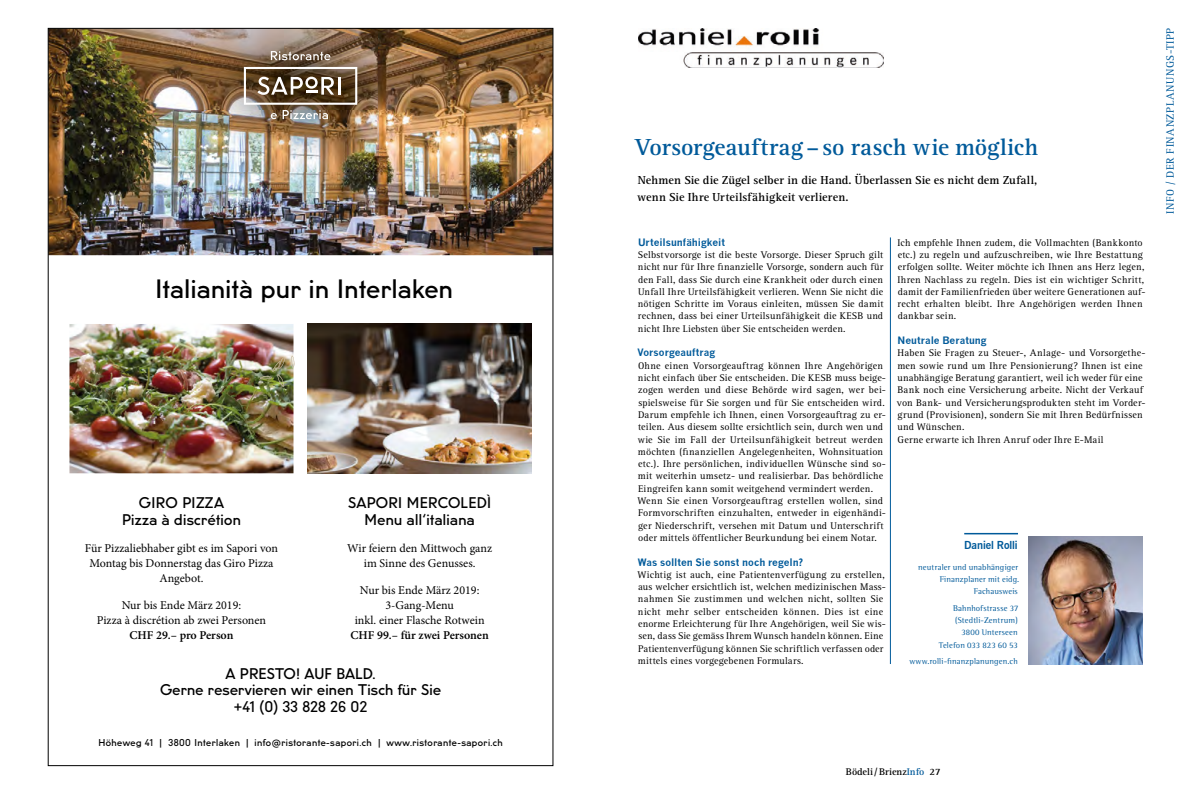
<style>
.page{position:relative;width:1191px;height:794px;background:#fff}
.page>*{position:absolute;margin:0;border:0;box-sizing:border-box;transform-origin:0 0}
.t1{font:700 24px "Rotis Serif";letter-spacing:.005em;color:#005a9a}
.t2{font:500 24px "U8";letter-spacing:.025em;color:#000}
.t3{font:500 14px/16.8px "U8";letter-spacing:.025em;color:#000;text-align:center}
.t4{font:12px/15px "Minion Pro";color:#000;text-align:center}
.t5{font:700 12px/16.4px "Rotis Serif";letter-spacing:.01em;color:#000}
.t6{font:600 12px "Minion Pro";color:#000}
.t7{font:11px "Rotis Serif";letter-spacing:.05em;color:#005a9a}
.t8{font:700 11px "News Gothic BT";letter-spacing:-.01em;color:#005a9a}
.t9{font:10px/12.3px "Rotis Serif";letter-spacing:.025em;color:#000}
.t10{font:700 10px "News Gothic";color:#005a9a}
.t11{font:700 10px "Rotis Serif";color:#000}
.t12{font:500 9px "U8";letter-spacing:.05em;color:#000}
.t13{font:8.5px/12.3px "AT Rotis Semi Serif";letter-spacing:.015em;color:#005a9a;text-align:right}
.s1{color:#005a9a}
</style>
<div class="page">
<img style="left:50px;top:30px;width:501px;height:225px">
<img style="left:69px;top:324px;width:224px;height:149px">
<img style="left:308px;top:324px;width:223px;height:149px">
<img style="left:191px;top:30px;width:219px;height:142px">
<svg style="left:271px;top:51px;width:59px;height:9px"></svg>
<svg style="left:244px;top:67px;width:113px;height:52px"></svg>
<img style="left:272px;top:357px;width:13px;height:15px">
<svg style="left:281px;top:358px;width:3px;height:4px"></svg>
<svg style="left:291px;top:356px;width:3px;height:12px"></svg>
<svg style="left:260px;top:374px;width:24px;height:12px"></svg>
<hr style="left:890px;top:237px;width:1px;height:427px;background:#005a9a">
<img style="left:638px;top:28px;width:245px;height:40px">
<hr style="left:964px;top:533px;width:54px;height:1px;background:#005a9a">
<img style="left:1028px;top:537px;width:114px;height:127px">
<h1 class="t2" style="left:155px;top:270px;width:299px">Italianità pur in Interlaken</h1>
<h2 class="t3" style="left:122px;top:493px;width:120px">GIRO PIZZA<br>Pizza à discrétion</h2>
<p class="t4" style="left:85px;top:541px;width:195px">Für Pizzaliebhaber gibt es im Sapori von<br>Montag bis Donnerstag das Giro Pizza<br>Angebot.</p>
<p class="t4" style="left:97px;top:598px;width:171px">Nur bis Ende März 2019:<br>Pizza à discrétion ab zwei Personen</p>
<p class="t6" style="left:129px;top:628px;width:105px">CHF 29.– pro Person</p>
<h2 class="t3" style="left:348px;top:493px;width:144px">SAPORI MERCOLEDÌ<br>Menu all‘italiana</h2>
<p class="t4" style="left:347px;top:541px;width:146px">Wir feiern den Mittwoch ganz im Sinne des Genusses.</p>
<p class="t4" style="left:355px;top:583px;width:131px">Nur bis Ende März 2019:<br>3-Gang-Menu<br>inkl. einer Flasche Rotwein</p>
<p class="t6" style="left:350px;top:628px;width:140px">CHF 99.– für zwei Personen</p>
<h2 class="t3" style="left:160px;top:663px;width:283px">A PRESTO! AUF BALD.<br>Gerne reservieren wir einen Tisch für Sie +41 (0) 33 828 26 02</h2>
<p class="t12" style="left:98px;top:735px;width:406px">Höheweg 41 | 3800 Interlaken | info@ristorante-sapori.ch | www.ristorante-sapori.ch</p>
<h1 class="t1" style="left:635px;top:133px;width:405px">Vorsorgeauftrag–so rasch wie möglich</h1>
<p class="t5" style="left:637px;top:172px;width:401px">Nehmen Sie die Zügel selber in die Hand. Überlassen Sie es nicht dem Zufall, wenn Sie Ihre Urteilsfähigkeit verlieren.</p>
<p class="t10" style="left:638px;top:236px;width:89px">Urteilsunfähigkeit</p>
<p class="t9" style="left:638px;top:249px;width:247px;text-align:justify">Selbstvorsorge ist die beste Vorsorge. Dieser Spruch gilt nicht nur für Ihre finanzielle Vorsorge, sondern auch für den Fall, dass Sie durch eine Krankheit oder durch einen Unfall Ihre Urteilsfähigkeit verlieren. Wenn Sie nicht die nötigen Schritte im Voraus einleiten, müssen Sie damit rechnen, dass bei einer Urteilsunfähigkeit die KESB und nicht Ihre Liebsten über Sie entscheiden werden.</p>
<p class="t10" style="left:637px;top:346px;width:79px">Vorsorgeauftrag</p>
<p class="t9" style="left:637px;top:359px;width:250px">Ohne einen Vorsorgeauftrag können Ihre Angehörigen nicht einfach über Sie entscheiden. Die KESB muss beige&shy;zogen werden und diese Behörde wird sagen, wer bei&shy;spielsweise für Sie sorgen und für Sie entscheiden wird.<br>Darum empfehle ich Ihnen, einen Vorsorgeauftrag zu er&shy;teilen. Aus diesem sollte ersichtlich sein, durch wen und wie Sie im Fall der Urteilsunfähigkeit betreut werden möchten (finanziellen Angelegenheiten, Wohnsituation etc.). Ihre persönlichen, individuellen Wünsche sind so&shy;mit weiterhin umsetz- und realisierbar. Das behördliche Eingreifen kann somit weitgehend vermindert werden.<br>Wenn Sie einen Vorsorgeauftrag erstellen wollen, sind Formvorschriften einzuhalten, entweder in eigenhändi&shy;ger Niederschrift, versehen mit Datum und Unterschrift oder mittels öffentlicher Beurkundung bei einem Notar.</p>
<p class="t10" style="left:638px;top:556px;width:167px">Was sollten Sie sonst noch regeln?</p>
<p class="t9" style="left:637px;top:568px;width:250px">Wichtig ist auch, eine Patientenverfügung zu erstellen, aus welcher ersichtlich ist, welchen medizinischen Mass&shy;nahmen Sie zustimmen und welchen nicht, sollten Sie nicht mehr selber entscheiden können. Dies ist eine enorme Erleichterung für Ihre Angehörigen, weil Sie wis&shy;sen, dass Sie gemäss Ihrem Wunsch handeln können. Eine Patientenverfügung können Sie schriftlich verfassen oder mittels eines vorgegebenen Formulars.</p>
<p class="t9" style="left:897px;top:236px;width:249px">Ich empfehle Ihnen zudem, die Vollmachten (Bankkonto etc.) zu regeln und aufzuschreiben, wie Ihre Bestattung erfolgen sollte. Weiter möchte ich Ihnen ans Herz legen, Ihren Nachlass zu regeln. Dies ist ein wichtiger Schritt, damit der Familienfrieden über weitere Generationen auf&shy;recht erhalten bleibt. Ihre Angehörigen werden Ihnen dankbar sein.</p>
<p class="t10" style="left:897px;top:334px;width:91px">Neutrale Beratung</p>
<p class="t9" style="left:897px;top:347px;width:250px">Haben Sie Fragen zu Steuer-, Anlage- und Vorsorgethe&shy;men sowie rund um Ihre Pensionierung? Ihnen ist eine unabhängige Beratung garantiert, weil ich weder für eine Bank noch eine Versicherung arbeite. Nicht der Verkauf von Bank- und Versicherungsprodukten steht im Vorder&shy;grund (Provisionen), sondern Sie mit Ihren Bedürfnissen und Wünschen.<br>Gerne erwarte ich Ihren Anruf oder Ihre E-Mail</p>
<p class="t8" style="left:964px;top:538px;width:55px">Daniel Rolli</p>
<p class="t13" style="left:918px;top:560px;width:103px">neutraler und unabhängiger<br>Finanzplaner mit eidg.<br>Fachausweis</p>
<p class="t13" style="left:939px;top:601px;width:81px">Bahnhofstrasse 37 (Stedtli-Zentrum)<br>3800 Unterseen<br>Telefon 033 823 60 53</p>
<p class="t13" style="left:909px;top:655px;width:110px">www.rolli-finanzplanungen.ch</p>
<p class="t7" style="left:1164px;top:213px;width:188px;rotate:-90deg">INFO / DER FINANZPLANUNGS-TIPP</p>
<p class="t11" style="left:846px;top:765px;width:96px">Bödeli/Brienz<span class="s1">Info</span> 27</p>
</div>
